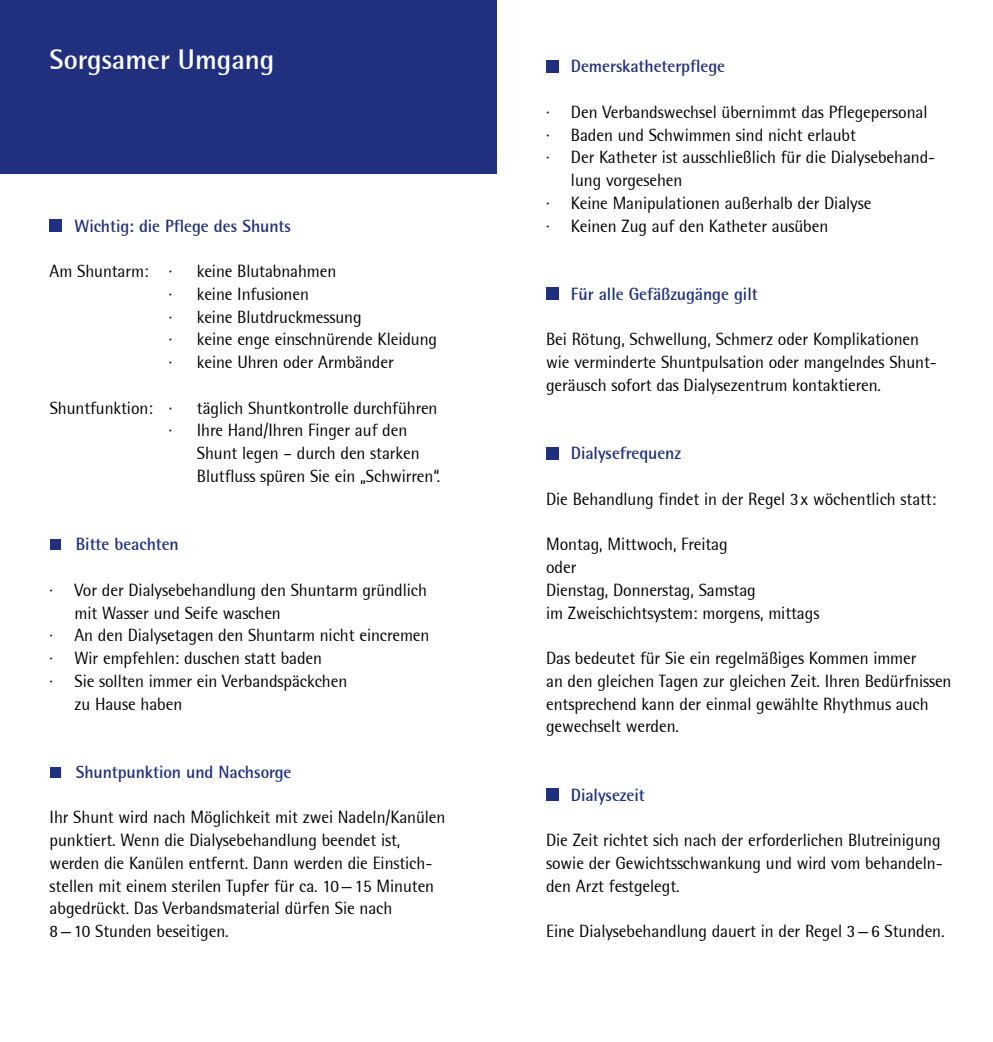
<style>
.page{position:relative;width:993px;height:1042px;background:#fff}
.page>*{position:absolute;margin:0;border:0;box-sizing:border-box;transform-origin:0 0}
.t1{font:700 28px "Rotis Semi Sans";color:#fff}
.t2{font:17.5px/22.8px "Rotis Semi Sans";letter-spacing:-.005em;color:#000}
.t3{font:700 17.5px "Rotis Semi Sans";letter-spacing:-.005em;color:#20307f}
</style>
<div class="page">
<div style="left:0;top:0;width:496px;height:174px;background:#20307f"></div>
<div style="left:546px;top:60px;width:12px;height:12px;background:#20307f"></div>
<div style="left:546px;top:287px;width:12px;height:13px;background:#20307f"></div>
<div style="left:546px;top:447px;width:12px;height:12px;background:#20307f"></div>
<div style="left:546px;top:788px;width:12px;height:12px;background:#20307f"></div>
<div style="left:50px;top:219px;width:12px;height:13px;background:#20307f"></div>
<div style="left:50px;top:539px;width:10px;height:11px;background:#20307f"></div>
<div style="left:50px;top:767px;width:10px;height:11px;background:#20307f"></div>
<h1 class="t1" style="left:50px;top:43px;width:226px">Sorgsamer Umgang</h1>
<p class="t3" style="left:570px;top:56px;width:156px">Demerskatheterpflege</p>
<p class="t2" style="left:546px;top:100px;width:383px">· Den Verbandswechsel übernimmt das Pflegepersonal</p>
<p class="t2" style="left:546px;top:123px;width:311px">· Baden und Schwimmen sind nicht erlaubt</p>
<p class="t2" style="left:546px;top:146px;width:390px">· Der Katheter ist ausschließlich für die Dialysebehand-</p>
<p class="t2" style="left:570px;top:169px;width:113px">lung vorgesehen</p>
<p class="t2" style="left:546px;top:191px;width:327px">· Keine Manipulationen außerhalb der Dialyse</p>
<p class="t2" style="left:546px;top:214px;width:283px">· Keinen Zug auf den Katheter ausüben</p>
<p class="t3" style="left:74px;top:215px;width:218px">Wichtig: die Pflege des Shunts</p>
<p class="t2" style="left:50px;top:260px;width:124px">Am Shuntarm: ·</p>
<p class="t2" style="left:169px;top:260px;width:270px;text-indent:28px">keine Blutabnahmen<br>· keine Infusionen<br>· keine Blutdruckmessung<br>· keine enge einschnürende Kleidung · keine Uhren oder Armbänder</p>
<p class="t2" style="left:50px;top:396px;width:124px">Shuntfunktion: ·</p>
<p class="t2" style="left:169px;top:396px;width:270px;text-indent:28px">täglich Shuntkontrolle durchführen · Ihre Hand/Ihren Finger auf den</p>
<p class="t2" style="left:197px;top:442px;width:245px">Shunt legen – durch den starken<br>Blutfluss spüren Sie ein „Schwirren“.</p>
<p class="t3" style="left:570px;top:283px;width:188px">Für alle Gefäßzugänge gilt</p>
<p class="t2" style="left:546px;top:328px;width:392px">Bei Rötung, Schwellung, Schmerz oder Komplikationen wie verminderte Shuntpulsation oder mangelndes Shunt&shy;geräusch sofort das Dialysezentrum kontaktieren.</p>
<p class="t3" style="left:570px;top:442px;width:112px">Dialysefrequenz</p>
<p class="t2" style="left:546px;top:487px;width:391px">Die Behandlung findet in der Regel 3x wöchentlich statt:</p>
<p class="t2" style="left:546px;top:533px;width:275px">Montag, Mittwoch, Freitag<br>oder<br>Dienstag, Donnerstag, Samstag<br>im Zweischichtsystem: morgens, mittags</p>
<p class="t2" style="left:546px;top:646px;width:407px">Das bedeutet für Sie ein regelmäßiges Kommen immer<br>an den gleichen Tagen zur gleichen Zeit. Ihren Bedürfnissen entsprechend kann der einmal gewählte Rhythmus auch gewechselt werden.</p>
<p class="t3" style="left:76px;top:533px;width:104px">Bitte beachten</p>
<p class="t2" style="left:50px;top:578px;width:379px">· Vor der Dialysebehandlung den Shuntarm gründlich</p>
<p class="t2" style="left:74px;top:601px;width:208px">mit Wasser und Seife waschen</p>
<p class="t2" style="left:50px;top:624px;width:381px">· An den Dialysetagen den Shuntarm nicht eincremen</p>
<p class="t2" style="left:50px;top:646px;width:274px">· Wir empfehlen: duschen statt baden</p>
<p class="t2" style="left:50px;top:669px;width:299px">· Sie sollten immer ein Verbandspäckchen</p>
<p class="t2" style="left:74px;top:692px;width:109px">zu Hause haben</p>
<p class="t3" style="left:76px;top:761px;width:217px">Shuntpunktion und Nachsorge</p>
<p class="t2" style="left:50px;top:806px;width:397px">Ihr Shunt wird nach Möglichkeit mit zwei Nadeln/Kanülen punktiert. Wenn die Dialysebehandlung beendet ist, werden die Kanülen entfernt. Dann werden die Einstich&shy;stellen mit einem sterilen Tupfer für ca. 10—15 Minuten abgedrückt. Das Verbandsmaterial dürfen Sie nach<br>8—10 Stunden beseitigen.</p>
<p class="t3" style="left:570px;top:784px;width:75px">Dialysezeit</p>
<p class="t2" style="left:546px;top:828px;width:398px">Die Zeit richtet sich nach der erforderlichen Blutreinigung sowie der Gewichtsschwankung und wird vom behandeln&shy;den Arzt festgelegt.</p>
<p class="t2" style="left:546px;top:919px;width:400px">Eine Dialysebehandlung dauert in der Regel 3—6 Stunden.</p>
</div>
